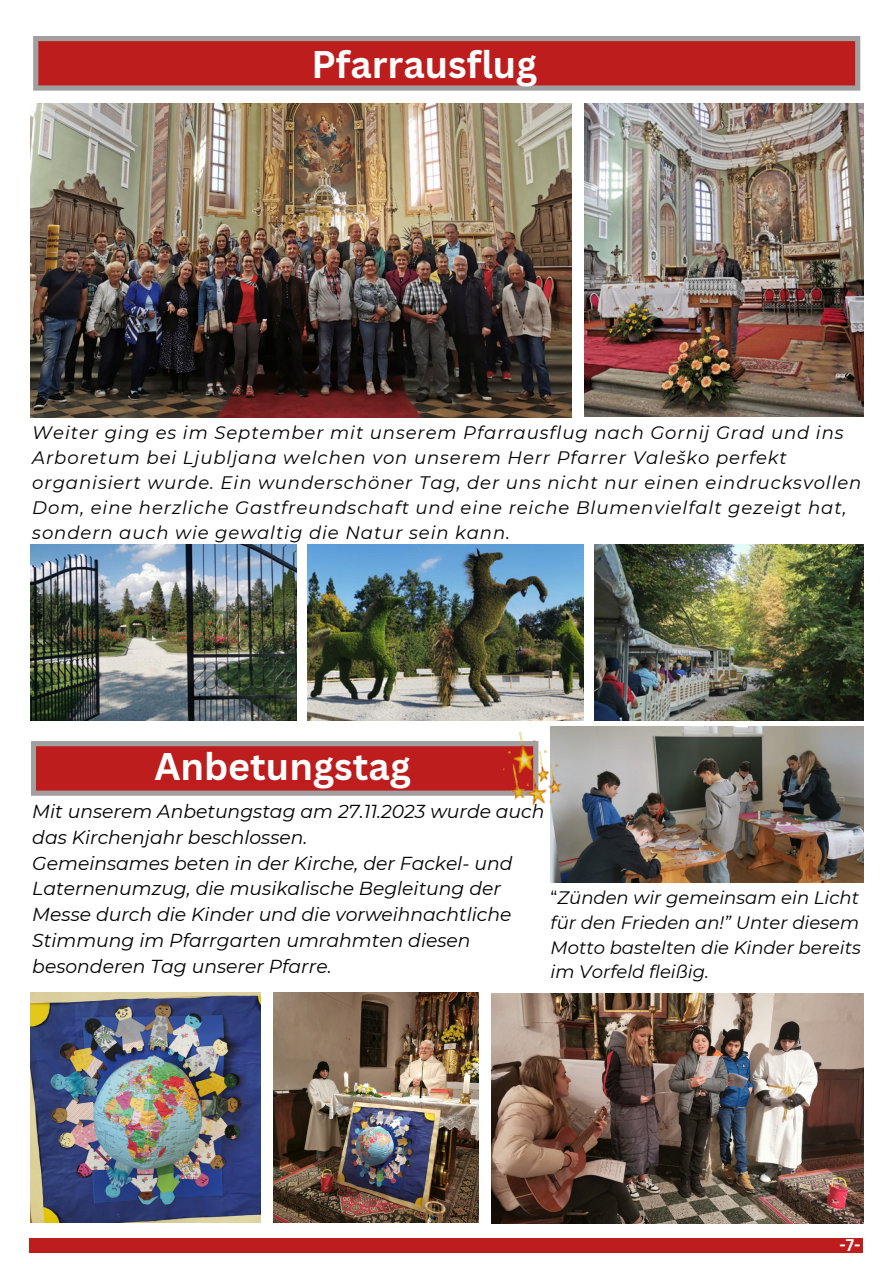
<style>
.page{position:relative;width:893px;height:1264px;background:#fff}
.page>*{position:absolute;margin:0;border:0;box-sizing:border-box;transform-origin:0 0}
.t1{font:700 37.5px "Canva Sans";color:#fff}
.t2{font:italic 18.75px/25.8px "Montserrat";color:#000}
.t3{font:italic 18px/25px "Montserrat";letter-spacing:.05em;color:#000}
.t4{font:700 16.5px "Canva Sans";color:#fff}
.s1{font-style:normal}
</style>
<div class="page">
<svg style="left:33px;top:36px;width:827px;height:55px;fill:#bd1d1d"></svg>
<img style="left:307px;top:544px;width:276px;height:176px">
<img style="left:31px;top:104px;width:540px;height:314px">
<img style="left:584px;top:104px;width:279px;height:313px">
<img style="left:594px;top:544px;width:269px;height:176px">
<img style="left:31px;top:544px;width:265px;height:176px">
<svg style="left:31px;top:741px;width:466px;height:54px"></svg>
<img style="left:550px;top:727px;width:313px;height:155px">
<img style="left:31px;top:992px;width:229px;height:229px">
<img style="left:274px;top:992px;width:204px;height:229px">
<img style="left:492px;top:993px;width:371px;height:229px">
<div style="left:29px;top:1238px;width:834px;height:14px;background:#bd1d1d"></div>
<img style="left:497px;top:726px;width:68px;height:88px">
<p class="t1" style="left:311px;top:38px;width:227px">Pfarrausflug</p>
<p class="t3" style="left:32px;top:420px;width:830px">Weiter ging es im September mit unserem Pfarrausflug nach Gornij Grad und ins Arboretum bei Ljubljana welchen von unserem Herr Pfarrer Valeško perfekt organisiert wurde. Ein wunderschöner Tag, der uns nicht nur einen eindrucksvollen Dom, eine herzliche Gastfreundschaft und eine reiche Blumenvielfalt gezeigt hat, sondern auch wie gewaltig die Natur sein kann.</p>
<p class="t1" style="left:154px;top:739px;width:258px">Anbetungstag</p>
<p class="t2" style="left:32px;top:798px;width:513px">Mit unserem Anbetungstag am 27.11.2023 wurde auch das Kirchenjahr beschlossen.</p>
<p class="t2" style="left:32px;top:849px;width:481px">Gemeinsames beten in der Kirche, der Fackel- und Laternenumzug, die musikalische Begleitung der Messe durch die Kinder und die vorweihnachtliche Stimmung im Pfarrgarten umrahmten diesen besonderen Tag unserer Pfarre.</p>
<p class="t3" style="left:550px;top:885px;width:311px;text-align:justify"><span class="s1">“</span>Zünden wir gemeinsam ein Licht für den Frieden an!” Unter diesem Motto bastelten die Kinder bereits im Vorfeld fleißig.</p>
<p class="t4" style="left:839px;top:1233px;width:23px">-7-</p>
</div>
